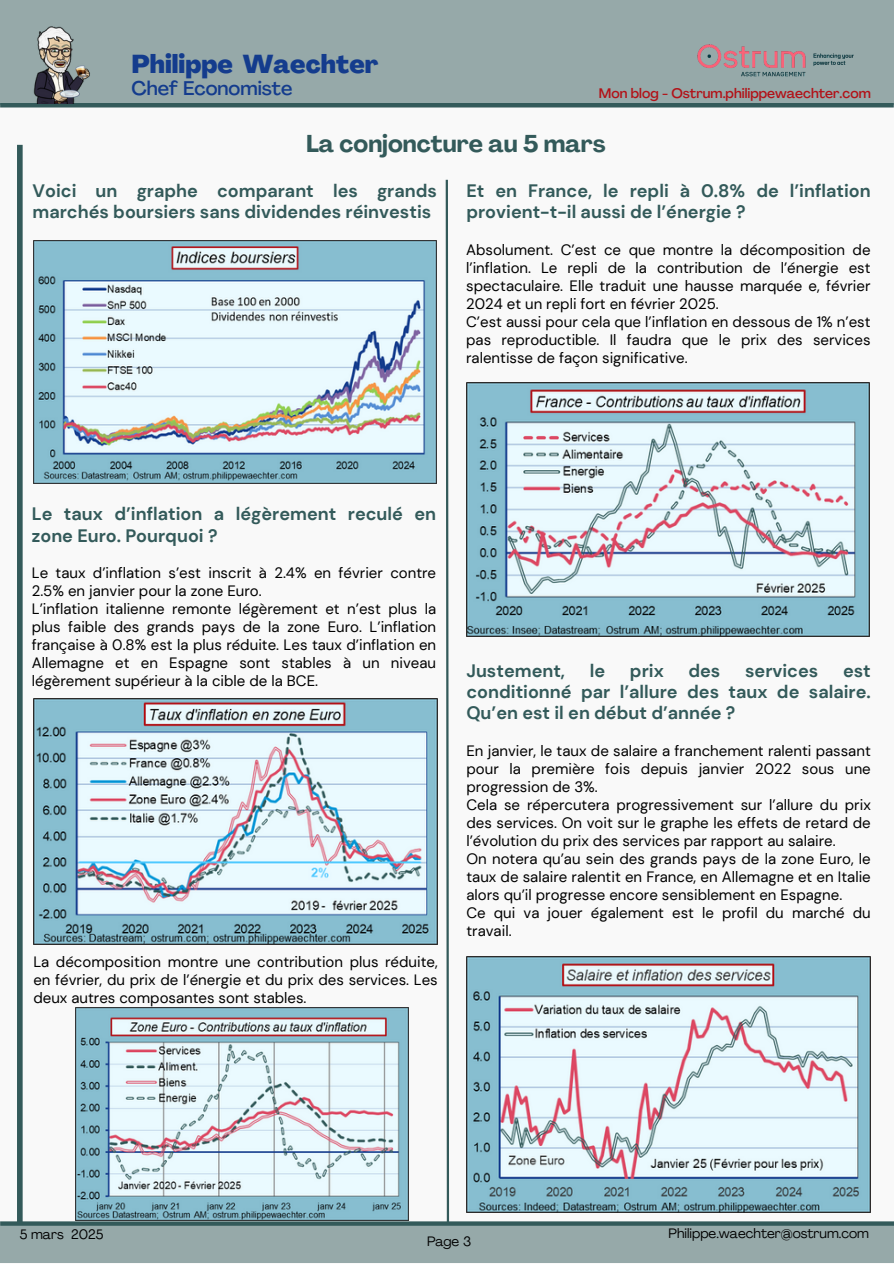
<style>
.page{position:relative;width:894px;height:1264px;background:#fff}
.page>*{position:absolute;margin:0;border:0;box-sizing:border-box;transform-origin:0 0}
.t1{font:800 25.5px "Agrandir";color:#143c8d}
.t2{font:700 24px "Agrandir";color:#335a5a}
.t3{font:500 19.5px "Agrandir";color:#143c8d}
.t4{font:700 18px/21.3px "DM Sans";color:#335a5a}
.t5{font:15px/18px "DM Sans";color:#000;text-align:justify}
.t6{font:500 13.65px "Agrandir";color:#b21218}
.t7{font:13.5px "Agrandir";color:#000}
</style>
<div class="page">
<div style="left:0;top:0;width:893px;height:1263px;background:#f9f9f9"></div>
<hr style="left:0;top:103px;width:893px;height:4px;background:#335a5a">
<svg style="left:0;top:1221px;width:893px;height:4px;background:#456868"></svg>
<div style="left:0;top:0;width:893px;height:105px;background:#96a9a9"></div>
<img style="left:33px;top:26px;width:57px;height:77px">
<div style="left:17px;top:145px;width:6px;height:1078px;background:#335a5a"></div>
<img style="left:697px;top:44px;width:157px;height:33px">
<svg style="left:444px;top:179px;width:6px;height:1046px"></svg>
<div style="left:0;top:1225px;width:893px;height:37px;background:#96a9a9"></div>
<img style="left:33px;top:240px;width:403px;height:243px">
<img style="left:33px;top:698px;width:404px;height:246px">
<img style="left:75px;top:1007px;width:333px;height:213px">
<img style="left:466px;top:382px;width:403px;height:254px">
<img style="left:466px;top:957px;width:404px;height:255px">
<p class="t1" style="left:131px;top:54px;width:248px">Philippe Waechter</p>
<p class="t3" style="left:131px;top:81px;width:162px">Chef Economiste</p>
<h1 class="t2" style="left:306px;top:134px;width:301px">La conjoncture au 5 mars</h1>
<p class="t4" style="left:33px;top:180px;width:406px">Voici un graphe comparant les grands marchés boursiers sans dividendes réinvestis</p>
<p class="t6" style="left:598px;top:88px;width:273px">Mon blog - Ostrum.philippewaechter.com</p>
<p class="t4" style="left:466px;top:180px;width:406px">Et en France, le repli à 0.8% de l’inflation provient-t-il aussi de l’énergie ?</p>
<p class="t5" style="left:466px;top:240px;width:406px">Absolument. C’est ce que montre la décomposition de l’inflation. Le repli de la contribution de l’énergie est spectaculaire. Elle traduit une hausse marquée e, février 2024 et un repli fort en février 2025.</p>
<p class="t5" style="left:466px;top:312px;width:406px">C’est aussi pour cela que l’inflation en dessous de 1% n’est pas reproductible. Il faudra que le prix des services ralentisse de façon significative.</p>
<p class="t4" style="left:32px;top:503px;width:406px">Le taux d’inflation a légèrement reculé en zone Euro. Pourquoi ?</p>
<h2 class="t5" style="left:32px;top:564px;width:406px">Le taux d’inflation s’est inscrit à 2.4% en février contre<br>2.5% en janvier pour la zone Euro.</h2>
<h2 class="t5" style="left:32px;top:600px;width:406px">L’inflation italienne remonte légèrement et n’est plus la plus faible des grands pays de la zone Euro. L’inflation française à 0.8% est la plus réduite. Les taux d’inflation en Allemagne et en Espagne sont stables à un niveau légèrement supérieur à la cible de la BCE.</h2>
<p class="t5" style="left:33px;top:952px;width:406px">La décomposition montre une contribution plus réduite, en février, du prix de l’énergie et du prix des services. Les deux autres composantes sont stables.</p>
<h2 class="t4" style="left:466px;top:660px;width:100px">Justement,</h2>
<h2 class="t4" style="left:589px;top:660px;width:17px">le</h2>
<h2 class="t4" style="left:629px;top:660px;width:35px">prix</h2>
<h2 class="t4" style="left:688px;top:660px;width:33px">des</h2>
<h2 class="t4" style="left:745px;top:660px;width:75px">services</h2>
<h2 class="t4" style="left:466px;top:660px;width:406px;text-align:justify;text-indent:376px">est conditionné par l’allure des taux de salaire.<br>Qu’en est il en début d’année ?</h2>
<p class="t5" style="left:466px;top:741px;width:406px">En janvier, le taux de salaire a franchement ralenti passant pour la première fois depuis janvier 2022 sous une progression de 3%.</p>
<p class="t5" style="left:466px;top:795px;width:406px">Cela se répercutera progressivement sur l’allure du prix des services. On voit sur le graphe les effets de retard de l’évolution du prix des services par rapport au salaire.</p>
<h2 class="t5" style="left:466px;top:849px;width:406px">On notera qu’au sein des grands pays de la zone Euro, le taux de salaire ralentit en France, en Allemagne et en Italie alors qu’il progresse encore sensiblement en Espagne.</h2>
<p class="t5" style="left:466px;top:903px;width:406px">Ce qui va jouer également est le profil du marché du travail.</p>
<p class="t7" style="left:20px;top:1228px;width:85px">5 mars 2025</p>
<h1 class="t7" style="left:668px;top:1227px;width:202px">Philippe.waechter@ostrum.com</h1>
<h3 class="t7" style="left:427px;top:1235px;width:46px">Page 3</h3>
</div>
